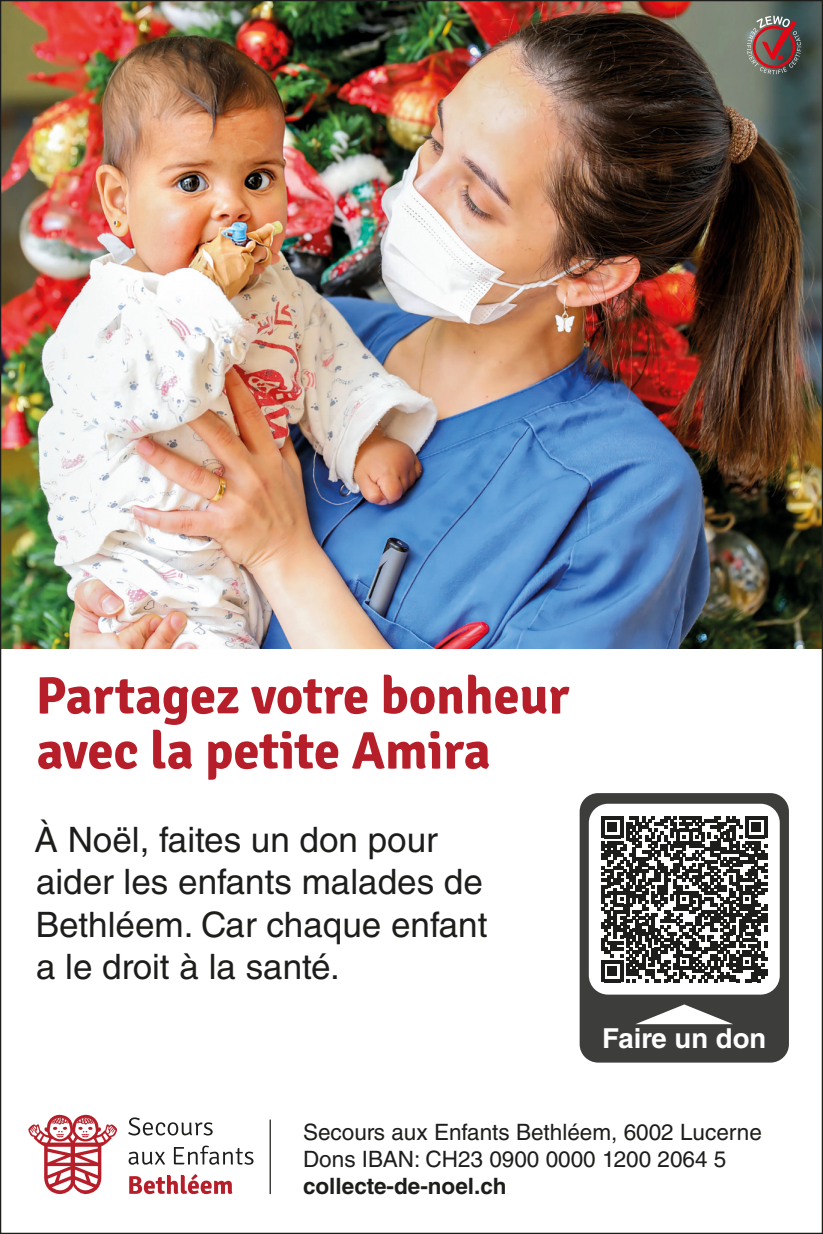
<style>
.page{position:relative;width:823px;height:1234px;background:#fff}
.page>*{position:absolute;margin:0;border:0;box-sizing:border-box;transform-origin:0 0}
.t1{font:300 52.5px/55px "Signika";color:#b61f2a}
.t2{font:35px/42px "Helvetica LT Std";color:#1d1d1b}
.t3{font:700 27.5px "Helvetica LT Std";color:#fff}
.t4{font:22.5px "Helvetica LT Std";color:#1d1d1b}
.t5{font:700 22.5px "Helvetica LT Std";color:#1d1d1b}
</style>
<div class="page">
<img style="left:2px;top:2px;width:818px;height:646px">
<svg style="left:746px;top:16px;width:54px;height:58px;background:#825f5d"></svg>
<div style="left:579px;top:793px;width:209px;height:269px;background:#3d3d3c;border-radius:18px"></div>
<div style="left:588px;top:803px;width:191px;height:191px;background:#fff;border-radius:19px"></div>
<svg style="left:601px;top:816px;width:165px;height:165px"></svg>
<svg style="left:638px;top:1004px;width:92px;height:19px"></svg>
<hr style="left:269px;top:1119px;width:2px;height:74px;background:#1d1d1b">
<svg style="left:28px;top:1114px;width:89px;height:79px"></svg>
<svg style="left:128px;top:1117px;width:84px;height:18px"></svg>
<svg style="left:128px;top:1151px;width:37px;height:13px"></svg>
<svg style="left:174px;top:1145px;width:79px;height:19px"></svg>
<svg style="left:129px;top:1174px;width:103px;height:19px"></svg>
<p class="t1" style="left:36px;top:664px;width:534px">Partagez votre bonheur avec la petite Amira</p>
<p class="t2" style="left:35px;top:818px;width:454px">À Noël, faites un don pour aider les enfants malades de<br>Bethléem. Car chaque enfant a le droit à la santé.</p>
<p class="t3" style="left:602px;top:1021px;width:165px">Faire un don</p>
<p class="t4" style="left:303px;top:1118px;width:460px">Secours aux Enfants Bethléem, 6002 Lucerne</p>
<p class="t4" style="left:303px;top:1145px;width:424px">Dons IBAN: CH23 0900 0000 1200 2064 5</p>
<p class="t5" style="left:303px;top:1172px;width:205px">collecte-de-noel.ch</p>
</div>
